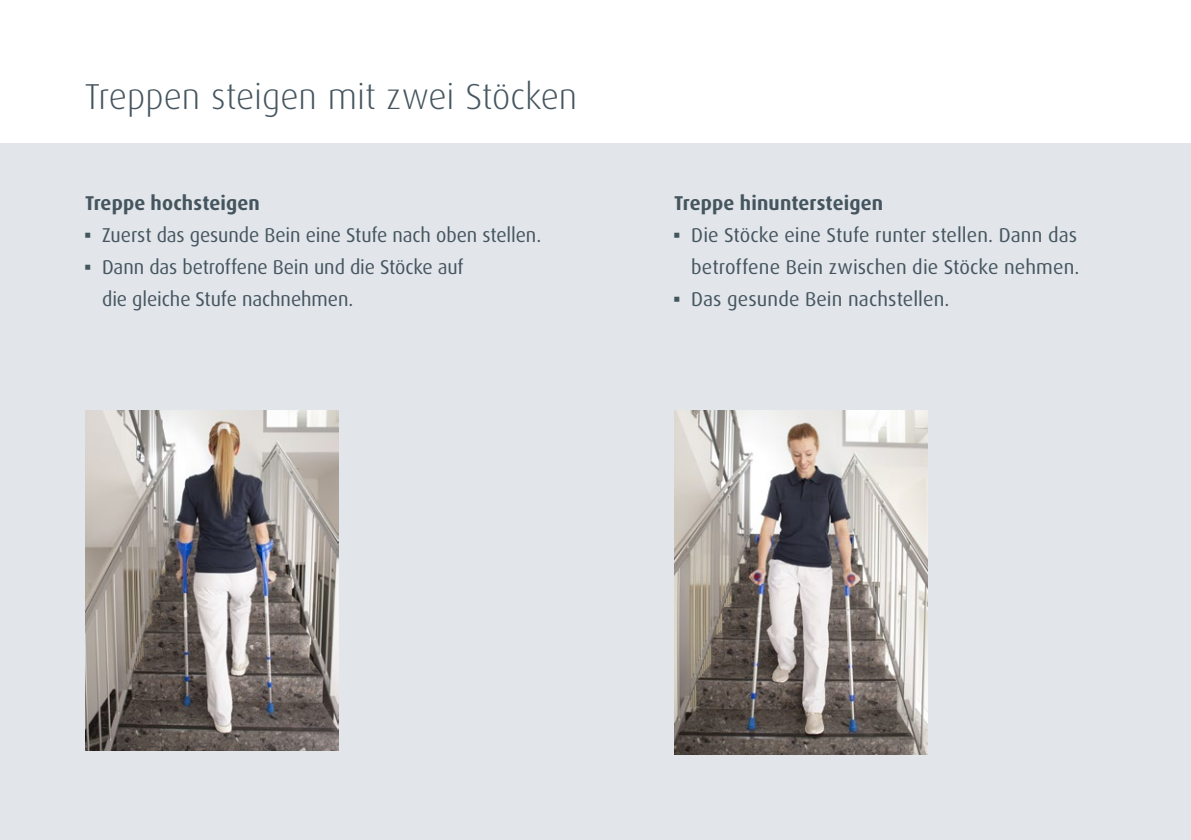
<style>
.page{position:relative;width:1191px;height:840px;background:#fff}
.page>*{position:absolute;margin:0;border:0;box-sizing:border-box;transform-origin:0 0}
.t1{font:300 36px "Dax Pro";letter-spacing:-.005em;color:#45555f}
.t2{font:20px/32px "Dax Pro";color:#45555f}
.t3{font:700 20px "Dax Pro";letter-spacing:.01em;color:#45555f}
.s1{font-family:"Universal Std Newswith Comm Pi"}
</style>
<div class="page">
<div style="left:0;top:144px;width:1191px;height:695px;background:#e2e6ea"></div>
<img style="left:85px;top:410px;width:253px;height:340px">
<img style="left:674px;top:410px;width:253px;height:344px">
<h1 class="t1" style="left:85px;top:74px;width:494px">Treppen steigen mit zwei Stöcken</h1>
<p class="t3" style="left:85px;top:190px;width:176px">Treppe hochsteigen</p>
<p class="t2" style="left:85px;top:219px;width:457px"><span class="s1">▪</span> Zuerst das gesunde Bein eine Stufe nach oben stellen.</p>
<p class="t2" style="left:102px;top:251px;width:363px;text-indent:-17px"><span class="s1">▪</span> Dann das betroffene Bein und die Stöcke auf die gleiche Stufe nachnehmen.</p>
<p class="t3" style="left:674px;top:190px;width:210px">Treppe hinuntersteigen</p>
<p class="t2" style="left:674px;top:219px;width:407px;text-align:right"><span class="s1">▪</span> Die Stöcke eine Stufe runter stellen. Dann das betroffene Bein zwischen die Stöcke nehmen.</p>
<p class="t2" style="left:674px;top:283px;width:277px"><span class="s1">▪</span> Das gesunde Bein nachstellen.</p>
</div>
